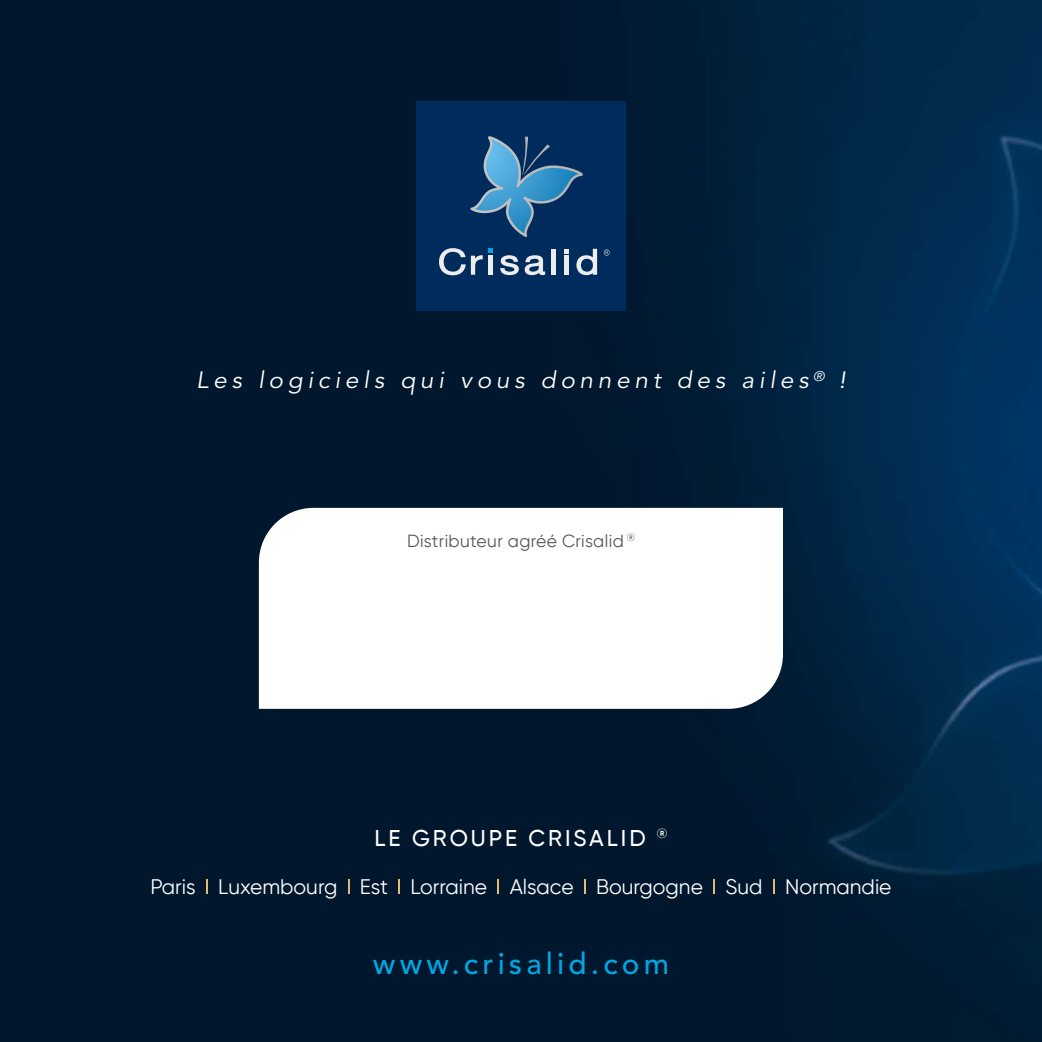
<style>
.page{position:relative;width:1042px;height:1042px;background:#fff}
.page>*{position:absolute;margin:0;border:0;box-sizing:border-box;transform-origin:0 0}
.t1{font:500 29.75px "Avenir LT Std";letter-spacing:.14em;color:#00a6e2}
.t2{font:italic 23.45px "Avenir LT Std";letter-spacing:.19em;color:#fff;scale:1.04 1}
.t3{font:500 22.75px "Gilroy";letter-spacing:.13em;color:#fff}
.t4{font:21px "Gilroy";color:#fff}
.t5{font:17.5px "Gilroy";letter-spacing:.02em;color:#575756}
</style>
<div class="page">
<img style="left:0;top:0;width:1042px;height:1042px">
<svg style="left:206px;top:879px;width:2px;height:15px"></svg>
<svg style="left:348px;top:879px;width:1px;height:15px"></svg>
<svg style="left:398px;top:879px;width:2px;height:15px"></svg>
<svg style="left:498px;top:879px;width:1px;height:15px"></svg>
<svg style="left:584px;top:879px;width:1px;height:15px"></svg>
<svg style="left:713px;top:879px;width:2px;height:15px"></svg>
<svg style="left:773px;top:879px;width:1px;height:15px"></svg>
<svg style="left:259px;top:508px;width:524px;height:201px"></svg>
<div style="left:416px;top:101px;width:210px;height:209px;background:#002c5d"></div>
<hr style="left:489px;top:256px;width:4px;height:19px;background:#ededed">
<svg style="left:500px;top:255px;width:19px;height:20px"></svg>
<svg style="left:525px;top:255px;width:20px;height:20px"></svg>
<hr style="left:552px;top:249px;width:4px;height:26px;background:#ededed">
<svg style="left:565px;top:249px;width:4px;height:4px"></svg>
<hr style="left:565px;top:256px;width:4px;height:19px;background:#ededed">
<svg style="left:576px;top:249px;width:21px;height:26px"></svg>
<svg style="left:439px;top:248px;width:44px;height:27px"></svg>
<svg style="left:489px;top:248px;width:4px;height:4px"></svg>
<svg style="left:604px;top:249px;width:5px;height:7px"></svg>
<svg style="left:470px;top:136px;width:113px;height:101px"></svg>
<p class="t2" style="left:196px;top:367px;width:626px">Les logiciels qui vous donnent des ailes <sup>®</sup> !</p>
<p class="t5" style="left:407px;top:533px;width:229px">Distributeur agréé Crisalid <sup>®</sup></p>
<p class="t3" style="left:374px;top:828px;width:294px">LE GROUPE CRISALID <sup>®</sup></p>
<p class="t4" style="left:150px;top:878px;width:743px">Paris Luxembourg Est Lorraine Alsace Bourgogne Sud Normandie</p>
<h1 class="t1" style="left:373px;top:946px;width:298px">www.crisalid.com</h1>
</div>
